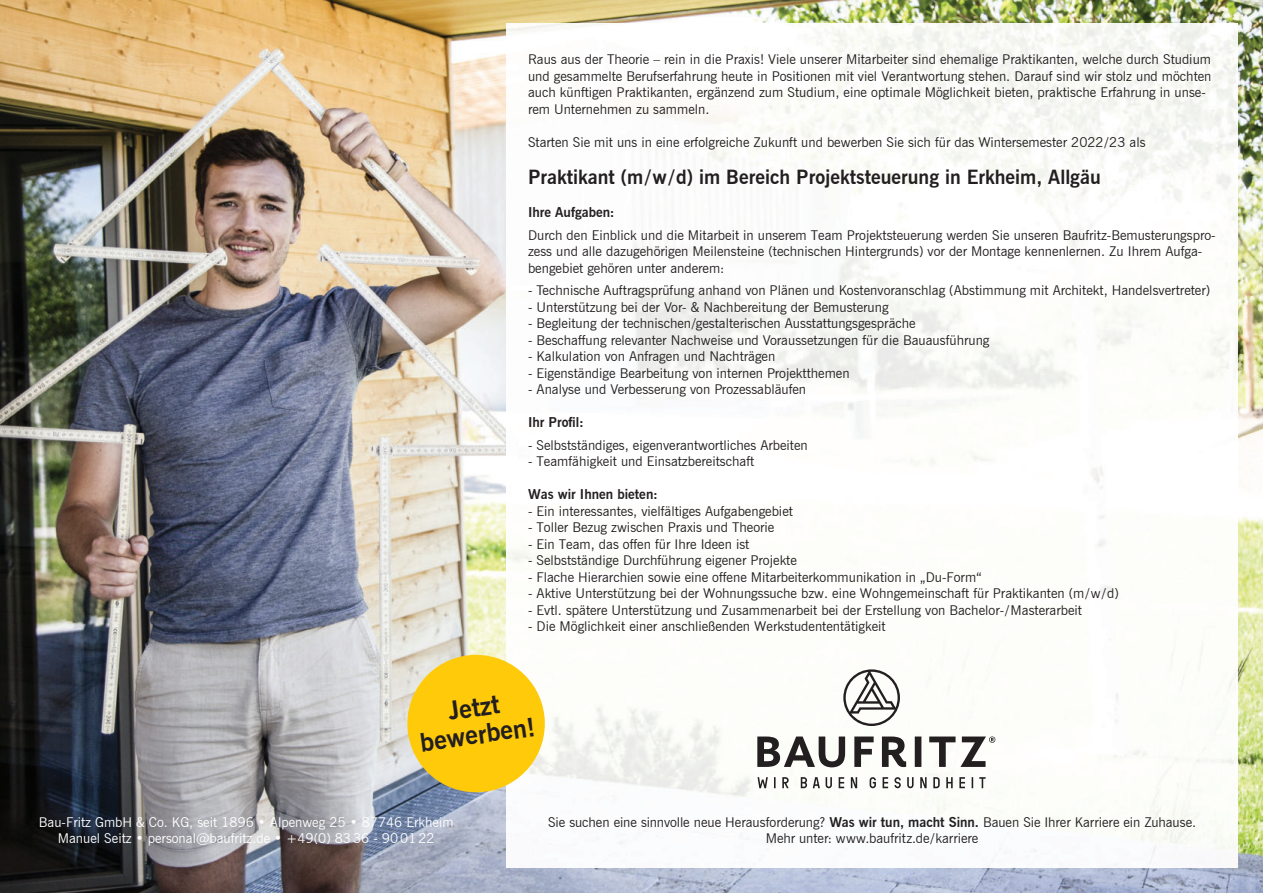
<style>
.page{position:relative;width:1263px;height:893px;background:#fff}
.page>*{position:absolute;margin:0;border:0;box-sizing:border-box;transform-origin:0 0}
.t1{font:700 25.5px/27px "News Gothic BT";color:#231f20;text-align:center}
.t2{font:700 19.5px "News Gothic BT";color:#231f20}
.t3{font:13.5px/16.5px "News Gothic BT";color:#231f20}
.t4{font:13.5px/16.5px "News Gothic BT";color:#fff;text-align:center}
.t5{font:700 13.5px "News Gothic BT";color:#231f20}
.s1{font-weight:700}
</style>
<div class="page">
<img style="left:0;top:0;width:1263px;height:893px">
<img style="left:507px;top:23px;width:730px;height:844px">
<div style="left:407px;top:655px;width:138px;height:137px;background:#feca0a;border-radius:50%"></div>
<svg style="left:843px;top:669px;width:57px;height:57px"></svg>
<svg style="left:757px;top:777px;width:228px;height:11px"></svg>
<svg style="left:757px;top:736px;width:238px;height:31px"></svg>
<p class="t3" style="left:528px;top:52px;width:685px">Raus aus der Theorie – rein in die Praxis! Viele unserer Mitarbeiter sind ehemalige Praktikanten, welche durch Studium und gesammelte Berufserfahrung heute in Positionen mit viel Verantwortung stehen. Darauf sind wir stolz und möchten auch künftigen Praktikanten, ergänzend zum Studium, eine optimale Möglichkeit bieten, praktische Erfahrung in unse&shy;rem Unternehmen zu sammeln.</p>
<p class="t3" style="left:528px;top:135px;width:619px">Starten Sie mit uns in eine erfolgreiche Zukunft und bewerben Sie sich für das Wintersemester 2022/23 als</p>
<h2 class="t2" style="left:528px;top:170px;width:574px">Praktikant (m/w/d) im Bereich Projektsteuerung in Erkheim, Allgäu</h2>
<p class="t5" style="left:528px;top:207px;width:88px">Ihre Aufgaben:</p>
<p class="t3" style="left:528px;top:228px;width:689px">Durch den Einblick und die Mitarbeit in unserem Team Projektsteuerung werden Sie unseren Baufritz-Bemusterungspro&shy;zess und alle dazugehörigen Meilensteine (technischen Hintergrunds) vor der Montage kennenlernen. Zu Ihrem Aufga&shy;bengebiet gehören unter anderem:</p>
<p class="t3" style="left:528px;top:283px;width:684px">- Technische Auftragsprüfung anhand von Plänen und Kostenvoranschlag (Abstimmung mit Architekt, Handelsvertreter)</p>
<p class="t3" style="left:528px;top:300px;width:362px">- Unterstützung bei der Vor- &amp; Nachbereitung der Bemusterung</p>
<p class="t3" style="left:528px;top:316px;width:389px">- Begleitung der technischen/gestalterischen Ausstattungsgespräche</p>
<p class="t3" style="left:528px;top:333px;width:463px">- Beschaffung relevanter Nachweise und Voraussetzungen für die Bauausführung</p>
<p class="t3" style="left:528px;top:349px;width:249px">- Kalkulation von Anfragen und Nachträgen</p>
<p class="t3" style="left:528px;top:366px;width:323px">- Eigenständige Bearbeitung von internen Projektthemen</p>
<p class="t3" style="left:528px;top:382px;width:280px">- Analyse und Verbesserung von Prozessabläufen</p>
<p class="t5" style="left:528px;top:414px;width:57px">Ihr Profil:</p>
<p class="t3" style="left:528px;top:438px;width:281px">- Selbstständiges, eigenverantwortliches Arbeiten</p>
<p class="t3" style="left:528px;top:454px;width:228px">- Teamfähigkeit und Einsatzbereitschaft</p>
<p class="t5" style="left:528px;top:489px;width:131px">Was wir Ihnen bieten:</p>
<p class="t3" style="left:528px;top:504px;width:266px">- Ein interessantes, vielfältiges Aufgabengebiet</p>
<p class="t3" style="left:528px;top:520px;width:248px">- Toller Bezug zwischen Praxis und Theorie</p>
<p class="t3" style="left:528px;top:537px;width:223px">- Ein Team, das offen für Ihre Ideen ist</p>
<p class="t3" style="left:528px;top:553px;width:270px">- Selbstständige Durchführung eigener Projekte</p>
<p class="t3" style="left:528px;top:570px;width:455px">- Flache Hierarchien sowie eine offene Mitarbeiterkommunikation in „Du-Form“</p>
<p class="t3" style="left:528px;top:586px;width:592px">- Aktive Unterstützung bei der Wohnungssuche bzw. eine Wohngemeinschaft für Praktikanten (m/w/d)</p>
<p class="t3" style="left:528px;top:603px;width:555px">- Evtl. spätere Unterstützung und Zusammenarbeit bei der Erstellung von Bachelor-/Masterarbeit</p>
<p class="t3" style="left:528px;top:619px;width:359px">- Die Möglichkeit einer anschließenden Werkstudententätigkeit</p>
<h1 class="t1" style="left:415px;top:705px;width:117px;rotate:-8deg">Jetzt bewerben!</h1>
<p class="t4" style="left:39px;top:813px;width:416px">Bau-Fritz GmbH &amp; Co. KG, seit 1896 • Alpenweg 25 • 87746 Erkheim<br>Manuel Seitz • personal@baufritz.de • +49(0) 8336 - 900122</p>
<p class="t3" style="left:548px;top:815px;width:650px;text-align:center">Sie suchen eine sinnvolle neue Herausforderung? <span class="s1">Was wir tun, macht Sinn.</span> Bauen Sie Ihrer Karriere ein Zuhause.<br>Mehr unter: www.baufritz.de/karriere</p>
</div>
